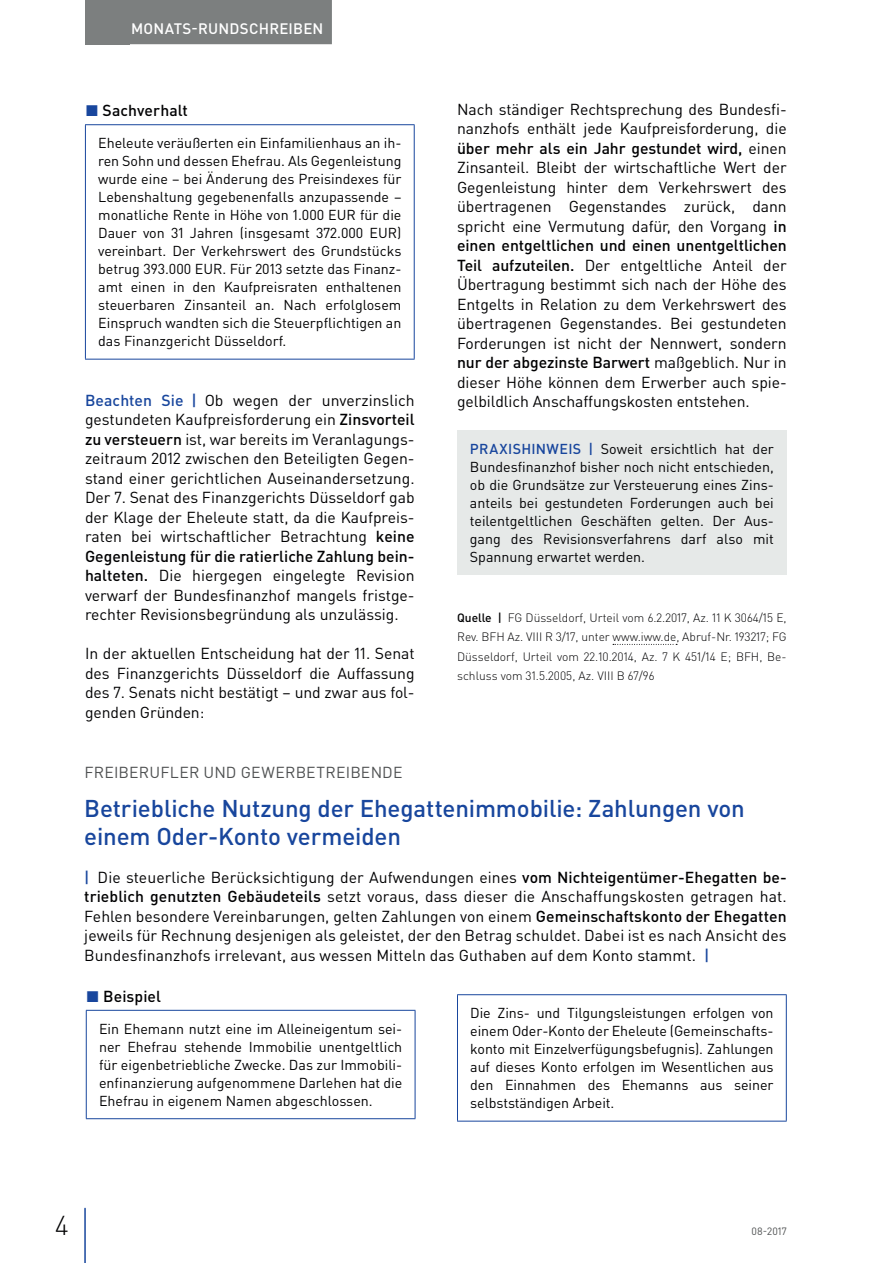
<style>
.page{position:relative;width:893px;height:1263px;background:#fff}
.page>*{position:absolute;margin:0;border:0;box-sizing:border-box;transform-origin:0 0}
.t1{font:300 27px "DIN Pro";color:#000002}
.t2{font:500 24px/28.5px "DIN Pro";letter-spacing:-.005em;color:#18469d}
.t3{font:15.75px/19.5px "DIN Pro";letter-spacing:-.005em;color:#000002;text-align:justify}
.t4{font:15.75px "DIN Pro";letter-spacing:.015em;color:#4f5152}
.t5{font:500 15.75px "DIN Pro";letter-spacing:.005em;color:#000002}
.t6{font:500 15px "DIN Pro";letter-spacing:.015em;color:#fff}
.t7{font:14.25px/18px "DIN Pro";color:#000002;text-align:justify}
.t8{font:300 12px/19.5px "DIN Pro";color:#000002;text-align:justify}
.t9{font:10.5px "DIN Pro";color:#4f5152}
.s1{color:#18469d}
.s2{font-weight:500;color:#18469d}
.s3{font-weight:500}
</style>
<div class="page">
<div style="left:85px;top:0;width:45px;height:44px;background:#7c7f7f"></div>
<hr style="left:84px;top:1208px;width:2px;height:55px;background:#18469d">
<div style="left:122px;top:0;width:210px;height:44px;background:#7c7f7f"></div>
<hr style="left:85px;top:124px;width:330px;height:1px;background:#18469d">
<hr style="left:85px;top:125px;width:1px;height:234px;background:#18469d">
<hr style="left:414px;top:125px;width:1px;height:234px;background:#18469d">
<hr style="left:85px;top:359px;width:330px;height:1px;background:#18469d">
<svg style="left:613px;top:644px;width:64px;height:1px"></svg>
<div style="left:457px;top:431px;width:330px;height:144px;background:#e6e9e8"></div>
<hr style="left:86px;top:1010px;width:329px;height:1px;background:#18469d">
<hr style="left:86px;top:1011px;width:1px;height:107px;background:#18469d">
<hr style="left:415px;top:1011px;width:1px;height:107px;background:#18469d">
<hr style="left:86px;top:1118px;width:329px;height:1px;background:#18469d">
<hr style="left:457px;top:994px;width:330px;height:1px;background:#18469d">
<hr style="left:457px;top:995px;width:1px;height:126px;background:#18469d">
<hr style="left:786px;top:995px;width:1px;height:126px;background:#18469d">
<hr style="left:457px;top:1121px;width:330px;height:1px;background:#18469d">
<p class="t6" style="left:131px;top:18px;width:194px">MONATS-RUNDSCHREIBEN</p>
<p class="t5" style="left:85px;top:100px;width:104px"><span class="s1">◼</span> Sachverhalt</p>
<p class="t7" style="left:98px;top:134px;width:305px">Eheleute veräußerten ein Einfamilienhaus an ih&shy;ren Sohn und dessen Ehefrau. Als Gegenleistung wurde eine – bei Änderung des Preisindexes für Lebenshaltung gegebenenfalls anzupassende – monatliche Rente in Höhe von 1.000 EUR für die Dauer von 31 Jahren (insgesamt 372.000 EUR) vereinbart. Der Verkehrswert des Grundstücks betrug 393.000 EUR. Für 2013 setzte das Finanz&shy;amt einen in den Kaufpreisraten enthaltenen steuerbaren Zinsanteil an. Nach erfolglosem Einspruch wandten sich die Steuerpflichtigen an das Finanzgericht Düsseldorf.</p>
<p class="t3" style="left:85px;top:390px;width:331px"><span class="s2">Beachten Sie |</span> Ob wegen der unverzinslich gestundeten Kaufpreisforderung ein <span class="s3">Zinsvorteil zu versteuern</span> ist, war bereits im Veranlagungs&shy;zeitraum 2012 zwischen den Beteiligten Gegen&shy;stand einer gerichtlichen Auseinandersetzung.<br>Der 7. Senat des Finanzgerichts Düsseldorf gab der Klage der Eheleute statt, da die Kaufpreis&shy;raten bei wirtschaftlicher Betrachtung <span class="s3">keine Gegenleistung für die ratierliche Zahlung bein&shy;halteten.</span> Die hiergegen eingelegte Revision verwarf der Bundesfinanzhof mangels fristge&shy;rechter Revisionsbegründung als unzulässig.</p>
<p class="t3" style="left:85px;top:643px;width:331px">In der aktuellen Entscheidung hat der 11. Senat des Finanzgerichts Düsseldorf die Auffassung des 7. Senats nicht bestätigt – und zwar aus fol&shy;genden Gründen:</p>
<p class="t3" style="left:457px;top:99px;width:331px">Nach ständiger Rechtsprechung des Bundesfi&shy;nanzhofs enthält jede Kaufpreisforderung, die <span class="s3">über mehr als ein Jahr gestundet wird,</span> einen Zinsanteil. Bleibt der wirtschaftliche Wert der Gegenleistung hinter dem Verkehrswert des übertragenen Gegenstandes zurück, dann spricht eine Vermutung dafür, den Vorgang <span class="s3">in einen entgeltlichen und einen unentgeltlichen Teil aufzuteilen.</span> Der entgeltliche Anteil der Übertragung bestimmt sich nach der Höhe des Entgelts in Relation zu dem Verkehrswert des übertragenen Gegenstandes. Bei gestundeten Forderungen ist nicht der Nennwert, sondern <span class="s3">nur der abgezinste Barwert</span> maßgeblich. Nur in dieser Höhe können dem Erwerber auch spie&shy;gelbildlich Anschaffungskosten entstehen.</p>
<p class="t7" style="left:470px;top:439px;width:306px"><span class="s2">PRAXISHINWEIS |</span> Soweit ersichtlich hat der Bundesfinanzhof bisher noch nicht entschieden, ob die Grundsätze zur Versteuerung eines Zins&shy;anteils bei gestundeten Forderungen auch bei teilentgeltlichen Geschäften gelten. Der Aus&shy;gang des Revisionsverfahrens darf also mit Spannung erwartet werden.</p>
<p class="t8" style="left:457px;top:607px;width:331px"><span class="s3">Quelle |</span> FG Düsseldorf, Urteil vom 6.2.2017, Az. 11 K 3064/15 E, Rev. BFH Az. VIII R 3/17, unter www.iww.de, Abruf-Nr. 193217; FG Düsseldorf, Urteil vom 22.10.2014, Az. 7 K 451/14 E; BFH, Be&shy;schluss vom 31.5.2005, Az. VIII B 67/96</p>
<p class="t4" style="left:84px;top:761px;width:320px">FREIBERUFLER UND GEWERBETREIBENDE</p>
<h2 class="t2" style="left:84px;top:793px;width:662px">Betriebliche Nutzung der Ehegattenimmobilie: Zahlungen von einem Oder-Konto vermeiden</h2>
<p class="t3" style="left:84px;top:867px;width:704px"><span class="s2">|</span> Die steuerliche Berücksichtigung der Aufwendungen eines <span class="s3">vom Nichteigentümer-Ehegatten be&shy;trieblich genutzten Gebäudeteils</span> setzt voraus, dass dieser die Anschaffungskosten getragen hat.<br>Fehlen besondere Vereinbarungen, gelten Zahlungen von einem <span class="s3">Gemeinschaftskonto der Ehegatten </span>jeweils für Rechnung desjenigen als geleistet, der den Betrag schuldet. Dabei ist es nach Ansicht des Bundesfinanzhofs irrelevant, aus wessen Mitteln das Guthaben auf dem Konto stammt. <span class="s2">|</span></p>
<p class="t5" style="left:86px;top:985px;width:76px"><span class="s1">◼</span> Beispiel</p>
<p class="t7" style="left:99px;top:1019px;width:305px">Ein Ehemann nutzt eine im Alleineigentum sei&shy;ner Ehefrau stehende Immobilie unentgeltlich für eigenbetriebliche Zwecke. Das zur Immobili&shy;enfinanzierung aufgenommene Darlehen hat die Ehefrau in eigenem Namen abgeschlossen.</p>
<p class="t7" style="left:470px;top:1004px;width:305px">Die Zins- und Tilgungsleistungen erfolgen von einem Oder-Konto der Eheleute (Gemeinschafts&shy;konto mit Einzelverfügungsbefugnis). Zahlungen auf dieses Konto erfolgen im Wesentlichen aus den Einnahmen des Ehemanns aus seiner selbstständigen Arbeit.</p>
<h1 class="t1" style="left:55px;top:1207px;width:15px">4</h1>
<p class="t9" style="left:752px;top:1224px;width:37px">08-2017</p>
</div>
